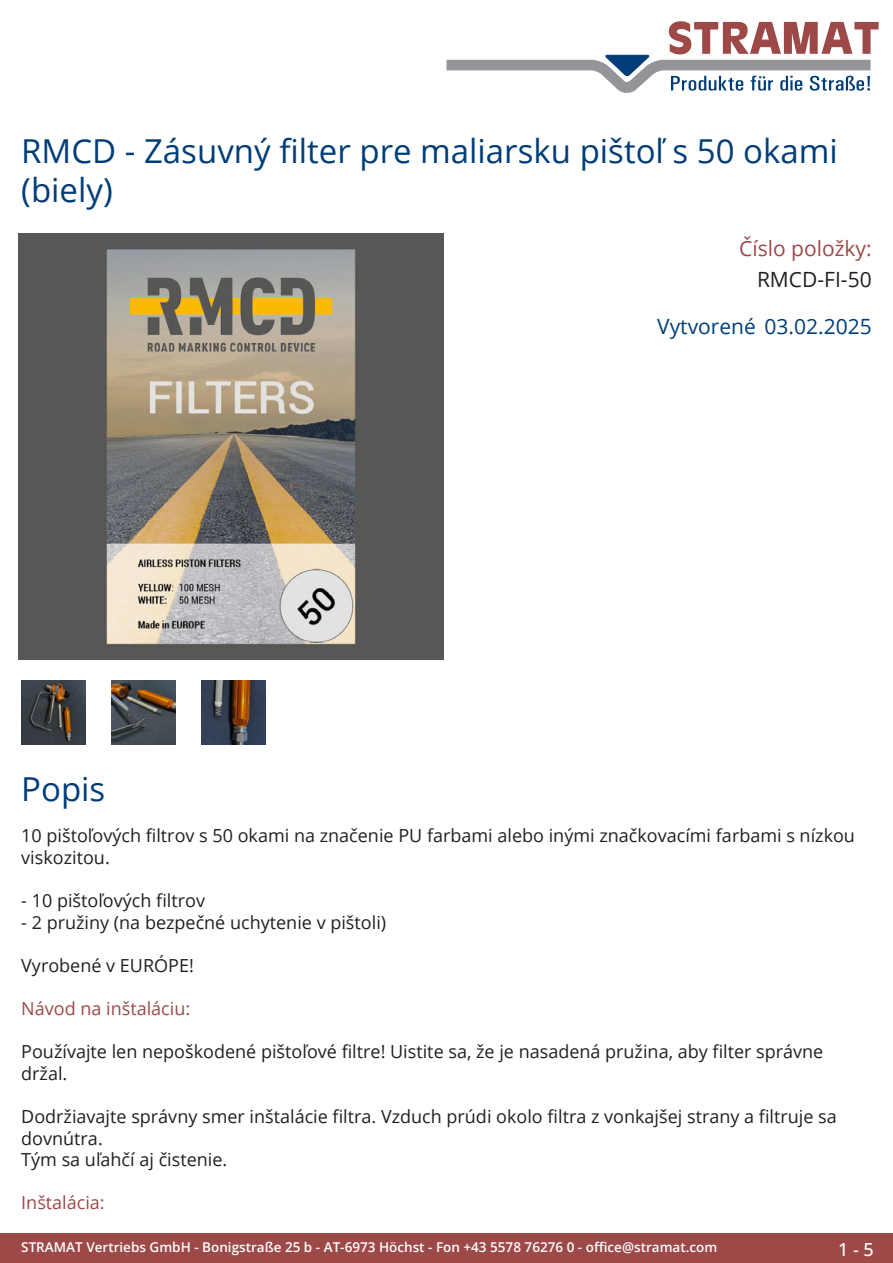
<style>
.page{position:relative;width:893px;height:1263px;background:#fff}
.page>*{position:absolute;margin:0;border:0;box-sizing:border-box;transform-origin:0 0}
.Produkttitel{font:33px/39.6px "Open Sans";color:#003d78}
.Erstellungsdatum{font:21px "Open Sans";color:#003d78}
.TechDaten_Überschrif{font:21px "Open Sans";color:#9c4948}
.TechDaten_Inhalt{font:21px "Open Sans";color:#231f20}
.Beschreibung_Text{font:18px/21.6px "Open Sans";color:#231f20}
.Beschreibung_Text-2{font:18px "Open Sans";color:#9c4948}
.t1{font:500 18px "Open Sans";color:#fff}
.t2{font:600 13.5px "Open Sans";color:#fff}
</style>
<div class="page">
<div style="left:0;top:1233px;width:893px;height:30px;background:#9c4948"></div>
<svg style="left:446px;top:21px;width:433px;height:72px"></svg>
<img style="left:18px;top:234px;width:425px;height:425px">
<img style="left:21px;top:680px;width:64px;height:64px">
<img style="left:112px;top:680px;width:63px;height:64px">
<img style="left:202px;top:680px;width:64px;height:64px">
<p class="Produkttitel" style="left:21px;top:130px;width:818px">RMCD - Zásuvný filter pre maliarsku pištoľ s 50 okami (biely)</p>
<p class="TechDaten_Überschrif" style="left:739px;top:234px;width:134px">Číslo položky:</p>
<p class="TechDaten_Inhalt" style="left:757px;top:265px;width:116px">RMCD-FI-50</p>
<p class="Erstellungsdatum" style="left:657px;top:312px;width:216px">Vytvorené 03.02.2025</p>
<p class="Produkttitel" style="left:21px;top:768px;width:86px">Popis</p>
<p class="Beschreibung_Text" style="left:21px;top:824px;width:835px">10 pištoľových filtrov s 50 okami na značenie PU farbami alebo inými značkovacími farbami s nízkou viskozitou.</p>
<p class="Beschreibung_Text" style="left:21px;top:889px;width:185px">- 10 pištoľových filtrov</p>
<p class="Beschreibung_Text" style="left:21px;top:911px;width:366px">- 2 pružiny (na bezpečné uchytenie v pištoli)</p>
<p class="Beschreibung_Text" style="left:21px;top:954px;width:174px">Vyrobené v EURÓPE!</p>
<p class="Beschreibung_Text-2" style="left:21px;top:996px;width:171px">Návod na inštaláciu:</p>
<p class="Beschreibung_Text" style="left:21px;top:1040px;width:804px">Používajte len nepoškodené pištoľové filtre! Uistite sa, že je nasadená pružina, aby filter správne držal.</p>
<p class="Beschreibung_Text" style="left:21px;top:1105px;width:817px">Dodržiavajte správny smer inštalácie filtra. Vzduch prúdi okolo filtra z vonkajšej strany a filtruje sa dovnútra.<br>Tým sa uľahčí aj čistenie.</p>
<p class="Beschreibung_Text-2" style="left:21px;top:1190px;width:85px">Inštalácia:</p>
<p class="t2" style="left:21px;top:1238px;width:698px">STRAMAT Vertriebs GmbH - Bonigstraße 25 b - AT-6973 Höchst - Fon +43 5578 76276 0 - office@stramat.com</p>
<p class="t1" style="left:838px;top:1237px;width:37px">1 - 5</p>
</div>
